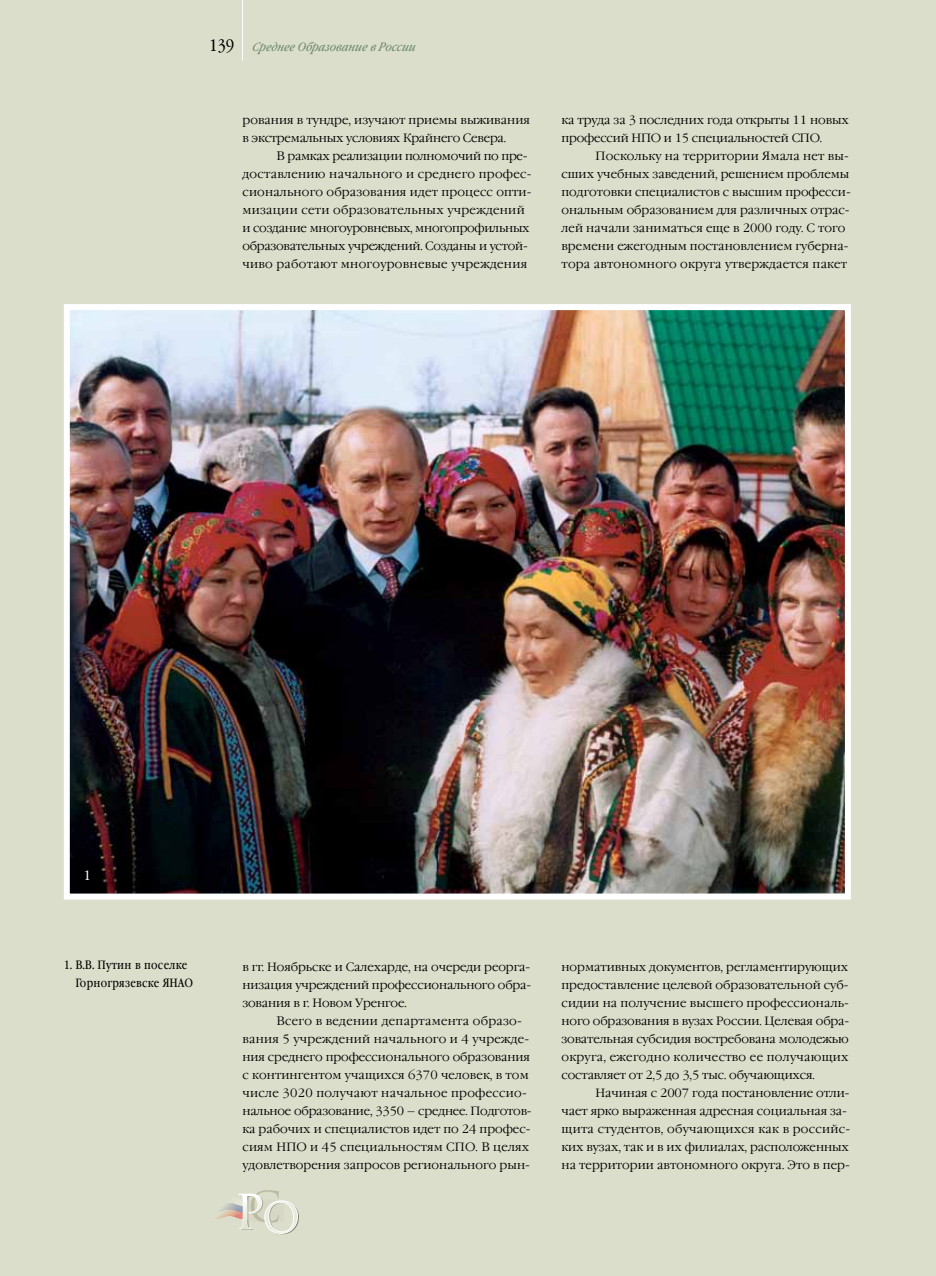
<style>
.page{position:relative;width:936px;height:1276px;background:#fff}
.page>*{position:absolute;margin:0;border:0;box-sizing:border-box;transform-origin:0 0}
.t1{font:13.5px "Garamond Book Narrow C";color:#fff}
.t2{font:300 12px/18px "Garamond C";letter-spacing:.005em;color:#000}
.t3{font:300 12px/18px "Garamond C";letter-spacing:-.015em;color:#000}
.t4{font:12px/18px "Garamond Book Narrow C";letter-spacing:.02em;color:#000;text-align:center}
.t5{font:italic 12px "Garamond Book Narrow C";letter-spacing:.01em;color:#6a866c}
.s1{font-style:normal;font-size:16.5px;color:#000}
</style>
<div class="page">
<div style="left:0;top:0;width:935px;height:1276px;background:#dbdeca"></div>
<svg style="left:215px;top:1190px;width:84px;height:44px"></svg>
<hr style="left:242px;top:0;width:1px;height:60px;background:#fff">
<img style="left:71px;top:311px;width:772px;height:581px">
<div style="left:64px;top:304px;width:786px;height:595px;border:6px solid #fff"></div>
<div style="left:77px;top:865px;width:21px;height:21px;background:#000003"></div>
<p class="t5" style="left:209px;top:40px;width:210px"><span class="s1">1 3 9</span> Среднее Образование в России</p>
<p class="t3" style="left:242px;top:112px;width:289px">рования в тундре, изучают приемы выживания в экстремальных условиях Крайнего Севера.</p>
<p class="t2" style="left:242px;top:148px;width:291px;text-indent:34px">В рамках реализации полномочий по пре&shy;доставлению начального и среднего профес&shy;сионального образования идет процесс опти&shy;мизации сети образовательных учреждений и создание многоуровневых, многопрофильных образовательных учреждений. Созданы и устой&shy;чиво работают многоуровневые учреждения</p>
<p class="t2" style="left:561px;top:112px;width:289px">ка труда за 3 последних года открыты 11 новых профессий НПО и 15 специальностей СПО.</p>
<p class="t2" style="left:561px;top:148px;width:291px;text-indent:34px">Поскольку на территории Ямала нет вы&shy;сших учебных заведений, решением проблемы подготовки специалистов с высшим професси&shy;ональным образованием для различных отрас&shy;лей начали заниматься еще в 2000 году. С того времени ежегодным постановлением губерна&shy;тора автономного округа утверждается пакет</p>
<p class="t1" style="left:84px;top:868px;width:8px">1</p>
<p class="t4" style="left:64px;top:956px;width:125px">1. В.В. Путин в поселке<br>Горногрязевске ЯНАО</p>
<p class="t2" style="left:242px;top:958px;width:290px;text-align:justify">в гг. Ноябрьске и Салехарде, на очереди реорга&shy;низация учреждений профессионального обра&shy;зования в г. Новом Уренгое.</p>
<p class="t2" style="left:242px;top:1012px;width:291px;text-indent:34px">Всего в ведении департамента образо&shy;вания 5 учреждений начального и 4 учрежде&shy;ния среднего профессионального образования с контингентом учащихся 6370 человек, в том числе 3020 получают начальное профессио&shy;нальное образование, 3350 – среднее. Подготов&shy;ка рабочих и специалистов идет по 24 профес&shy;сиям НПО и 45 специальностям СПО. В целях удовлетворения запросов регионального рын-</p>
<p class="t2" style="left:561px;top:958px;width:289px;text-align:justify">нормативных документов, регламентирующих предоставление целевой образовательной суб&shy;сидии на получение высшего профессиональ&shy;ного образования в вузах России. Целевая обра&shy;зовательная субсидия востребована молодежью округа, ежегодно количество ее получающих составляет от 2,5 до 3,5 тыс. обучающихся.</p>
<p class="t2" style="left:561px;top:1084px;width:290px;text-indent:34px">Начиная с 2007 года постановление отли&shy;чает ярко выраженная адресная социальная за&shy;щита студентов, обучающихся как в российс&shy;ких вузах, так и в их филиалах, расположенных на территории автономного округа. Это в пер-</p>
</div>
